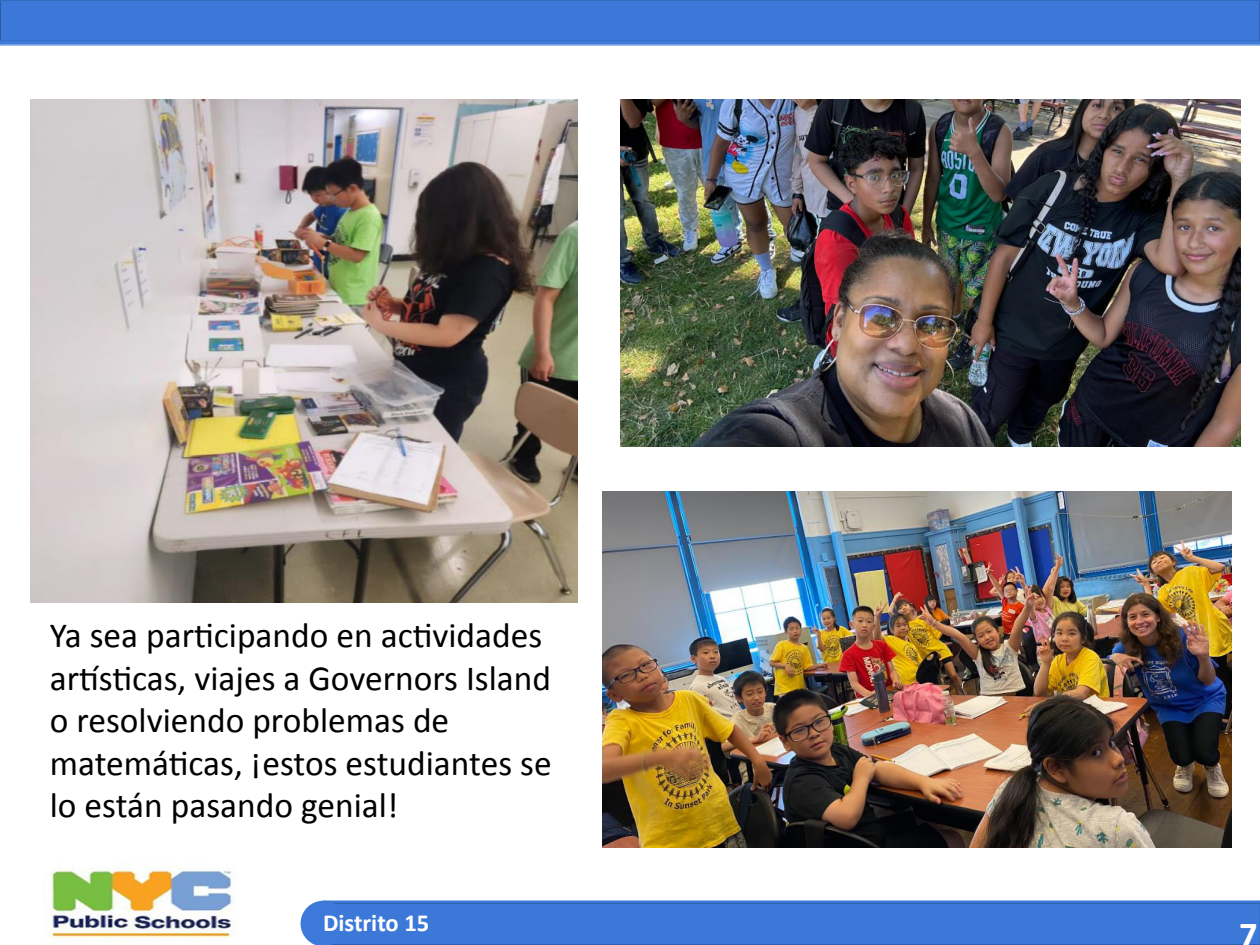
<style>
.page{position:relative;width:1260px;height:945px;background:#fff}
.page>*{position:absolute;margin:0;border:0;box-sizing:border-box;transform-origin:0 0}
.t1{font:700 36.75px "Calibri";color:#fff}
.t2{font:35.35px/42.5px "Calibri";color:#000}
.t3{font:700 24.5px "Calibri";color:#fff}
</style>
<div class="page">
<div style="left:323px;top:900px;width:937px;height:45px;background:#3c78d8"></div>
<img style="left:0;top:0;width:1260px;height:45px">
<svg style="left:301px;top:901px;width:45px;height:44px"></svg>
<img style="left:43px;top:867px;width:195px;height:71px">
<img style="left:31px;top:100px;width:547px;height:502px">
<img style="left:620px;top:100px;width:621px;height:346px">
<img style="left:602px;top:492px;width:629px;height:355px">
<p class="t2" style="left:50px;top:613px;width:503px">Ya sea participando en actividades artísticas, viajes a Governors Island o resolviendo problemas de matemáticas, ¡estos estudiantes se lo están pasando genial!</p>
<p class="t3" style="left:323px;top:906px;width:108px">Distrito 15</p>
<p class="t1" style="left:1239px;top:909px;width:20px">7</p>
</div>
